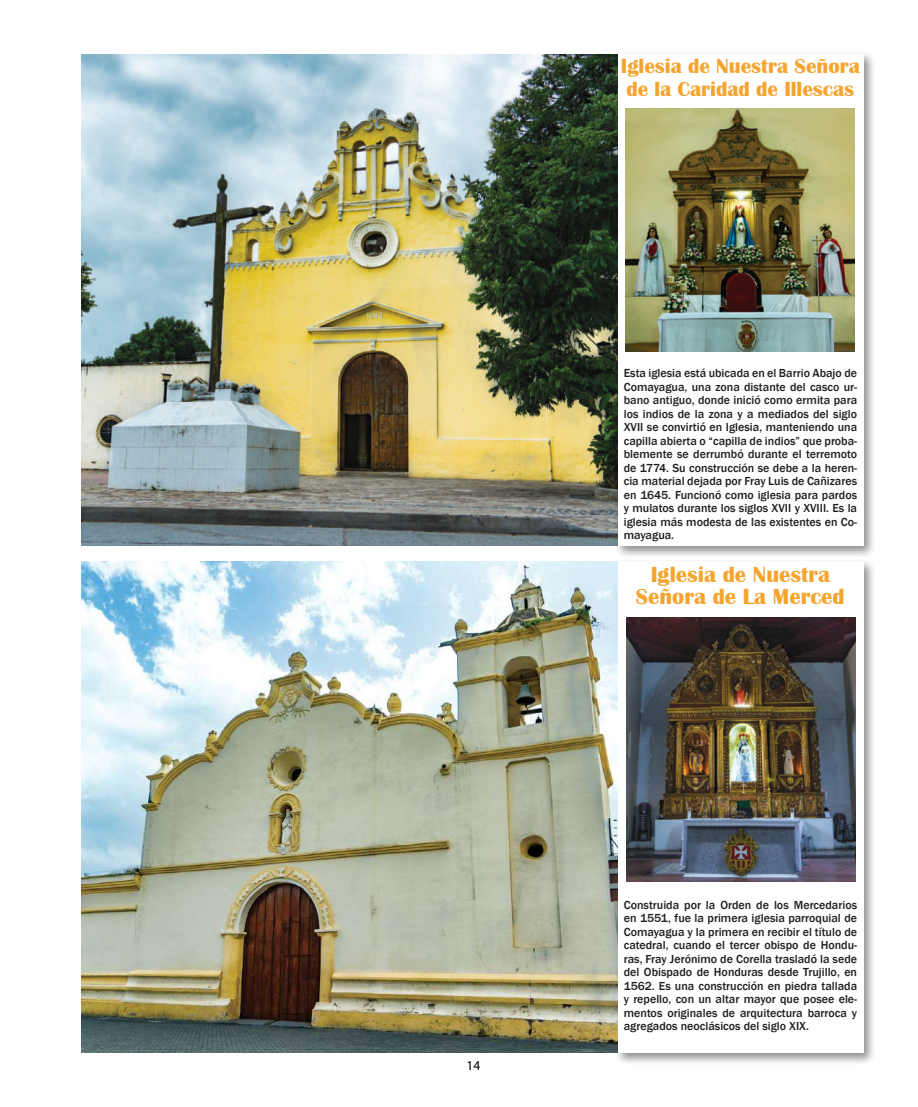
<style>
.page{position:relative;width:918px;height:1107px;background:#fff}
.page>*{position:absolute;margin:0;border:0;box-sizing:border-box;transform-origin:0 0}
.t1{font:700 22.5px/22.5px "Britannic";color:#f5a42f;text-align:center}
.t2{font:700 21px/22.5px "Britannic";color:#f5a42f}
.t3{font:13.5px "Myriad Pro";color:#000}
.t4{font:500 12px/13.5px "Franklin Gothic";color:#231f20;text-align:justify}
</style>
<div class="page">
<svg style="left:617px;top:53px;width:256px;height:503px"></svg>
<div style="left:617px;top:54px;width:247px;height:491px;background:#fff"></div>
<svg style="left:617px;top:561px;width:256px;height:502px;background:#cac9c9"></svg>
<div style="left:617px;top:562px;width:247px;height:491px;background:#fff"></div>
<img style="left:81px;top:561px;width:536px;height:492px">
<img style="left:81px;top:54px;width:536px;height:492px">
<img style="left:626px;top:617px;width:229px;height:265px">
<img style="left:625px;top:109px;width:229px;height:243px">
<p class="t3" style="left:467px;top:1057px;width:15px">14</p>
<h2 class="t2" style="left:621px;top:55px;width:241px">Iglesia de Nuestra Señora de la Caridad de Illescas</h2>
<p class="t4" style="left:624px;top:367px;width:235px">Esta iglesia está ubicada en el Barrio Abajo de Comayagua, una zona distante del casco ur&shy;bano antiguo, donde inició como ermita para los indios de la zona y a mediados del siglo XVII se convirtió en Iglesia, manteniendo una capilla abierta o “capilla de indios” que proba&shy;blemente se derrumbó durante el terremoto de 1774. Su construcción se debe a la heren&shy;cia material dejada por Fray Luis de Cañizares en 1645. Funcionó como iglesia para pardos y mulatos durante los siglos XVII y XVIII. Es la iglesia más modesta de las existentes en Co&shy;mayagua.</p>
<h1 class="t1" style="left:636px;top:563px;width:210px">Iglesia de Nuestra<br>Señora de La Merced</h1>
<p class="t4" style="left:624px;top:898px;width:235px">Construida por la Orden de los Mercedarios en 1551, fue la primera iglesia parroquial de Comayagua y la primera en recibir el título de catedral, cuando el tercer obispo de Hondu&shy;ras, Fray Jerónimo de Corella trasladó la sede del Obispado de Honduras desde Trujillo, en 1562. Es una construcción en piedra tallada y repello, con un altar mayor que posee ele&shy;mentos originales de arquitectura barroca y agregados neoclásicos del siglo XIX.</p>
</div>
